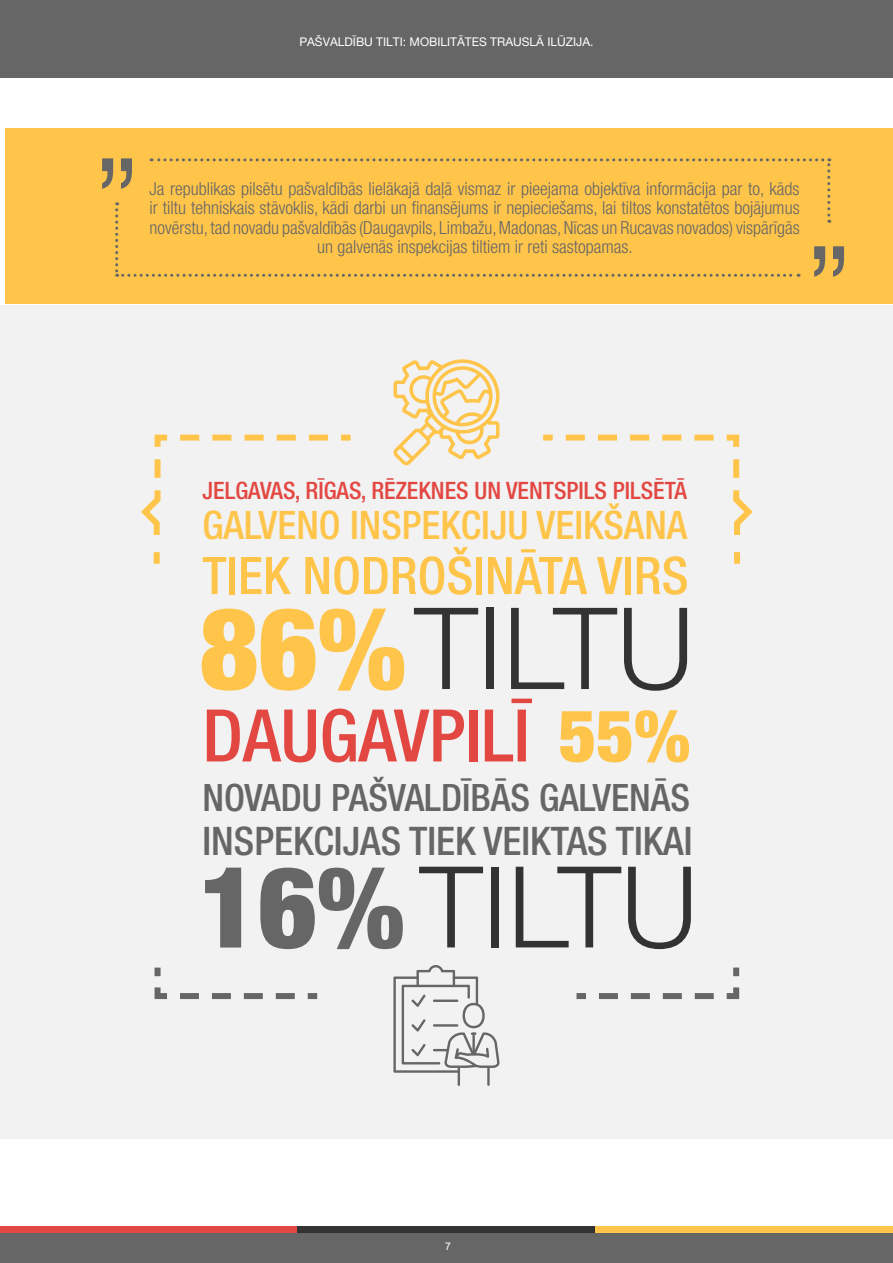
<style>
.page{position:relative;width:893px;height:1263px;background:#fff}
.page>*{position:absolute;margin:0;border:0;box-sizing:border-box;transform-origin:0 0}
.t1{font:300 113.7px "Helvetica Neue LT Pro";color:#333}
.t2{font:300 113.1px "Helvetica Neue LT Pro";color:#333}
.t3{font:500 condensed 72.6px "Helvetica Neue LT Pro";color:#e34742}
.t4{font:500 condensed 51.9px "Helvetica Neue LT Pro";color:#ffc54b}
.t5{font:500 condensed 39.45px "Helvetica Neue LT Pro";color:#666}
.t6{font:500 condensed 39.3px "Helvetica Neue LT Pro";color:#ffc54b}
.t7{font:500 condensed 37.8px "Helvetica Neue LT Pro";color:#666}
.t8{font:500 condensed 24px "Helvetica Neue LT Pro";color:#e34742}
.t9{font:300 condensed 18px/19.5px "Helvetica Neue LT Pro";color:#666;text-align:center}
.t10{font:12px "Helvetica Neue LT Pro";color:#fff}
.t11{font:10.5px "Arial";color:#fff}
.s1{font-weight:900;font-stretch:condensed;color:#ffc54b}
.s2{font-weight:900;font-size:72.3px;color:#ffc54b}
.s3{font-weight:900;font-stretch:condensed;font-size:112.8px;color:#666}
</style>
<div class="page">
<div style="left:0;top:0;width:893px;height:78px;background:#666"></div>
<div style="left:0;top:1226px;width:893px;height:37px;background:#666"></div>
<div style="left:0;top:1226px;width:297px;height:6px;background:#e34742"></div>
<div style="left:297px;top:1226px;width:298px;height:6px;background:#333"></div>
<div style="left:595px;top:1226px;width:298px;height:6px;background:#ffc54b"></div>
<div style="left:0;top:305px;width:893px;height:834px;background:#f2f2f2"></div>
<svg style="left:141px;top:434px;width:210px;height:130px"></svg>
<svg style="left:543px;top:434px;width:210px;height:130px"></svg>
<svg style="left:154px;top:967px;width:164px;height:32px"></svg>
<svg style="left:576px;top:967px;width:164px;height:32px"></svg>
<svg style="left:393px;top:359px;width:107px;height:107px"></svg>
<svg style="left:393px;top:965px;width:107px;height:121px"></svg>
<div style="left:6px;top:128px;width:887px;height:176px;background:#ffc54b"></div>
<svg style="left:102px;top:158px;width:742px;height:119px"></svg>
<p class="t10" style="left:299px;top:35px;width:296px">PAŠVALDĪBU TILTI: MOBILITĀTES TRAUSLĀ ILŪZIJA.</p>
<p class="t9" style="left:150px;top:179px;width:652px">Ja republikas pilsētu pašvaldībās lielākajā daļā vismaz ir pieejama objektīva informācija par to, kāds ir tiltu tehniskais stāvoklis, kādi darbi un finansējums ir nepieciešams, lai tiltos konstatētos bojājumus novērstu, tad novadu pašvaldībās (Daugavpils, Limbažu, Madonas, Nīcas un Rucavas novados) vispārīgās un galvenās inspekcijas tiltiem ir reti sastopamas.</p>
<p class="t8" style="left:202px;top:476px;width:486px">JELGAVAS, RĪGAS, RĒZEKNES UN VENTSPILS PILSĒTĀ</p>
<p class="t6" style="left:203px;top:502px;width:486px">GALVENO INSPEKCIJU VEIKŠANA</p>
<p class="t4" style="left:203px;top:545px;width:487px">TIEK NODROŠINĀTA VIRS</p>
<p class="t1" style="left:200px;top:579px;width:496px"><span class="s1">86%</span>TILTU</p>
<p class="t3" style="left:202px;top:692px;width:489px">DAUGAVPILĪ <span class="s2">55%</span></p>
<p class="t7" style="left:203px;top:775px;width:489px">NOVADU PAŠVALDĪBĀS GALVENĀS</p>
<p class="t5" style="left:202px;top:817px;width:491px">INSPEKCIJAS TIEK VEIKTAS TIKAI</p>
<p class="t2" style="left:200px;top:838px;width:500px"><span class="s3">16%</span>TILTU</p>
<p class="t11" style="left:445px;top:1239px;width:7px">7</p>
</div>
